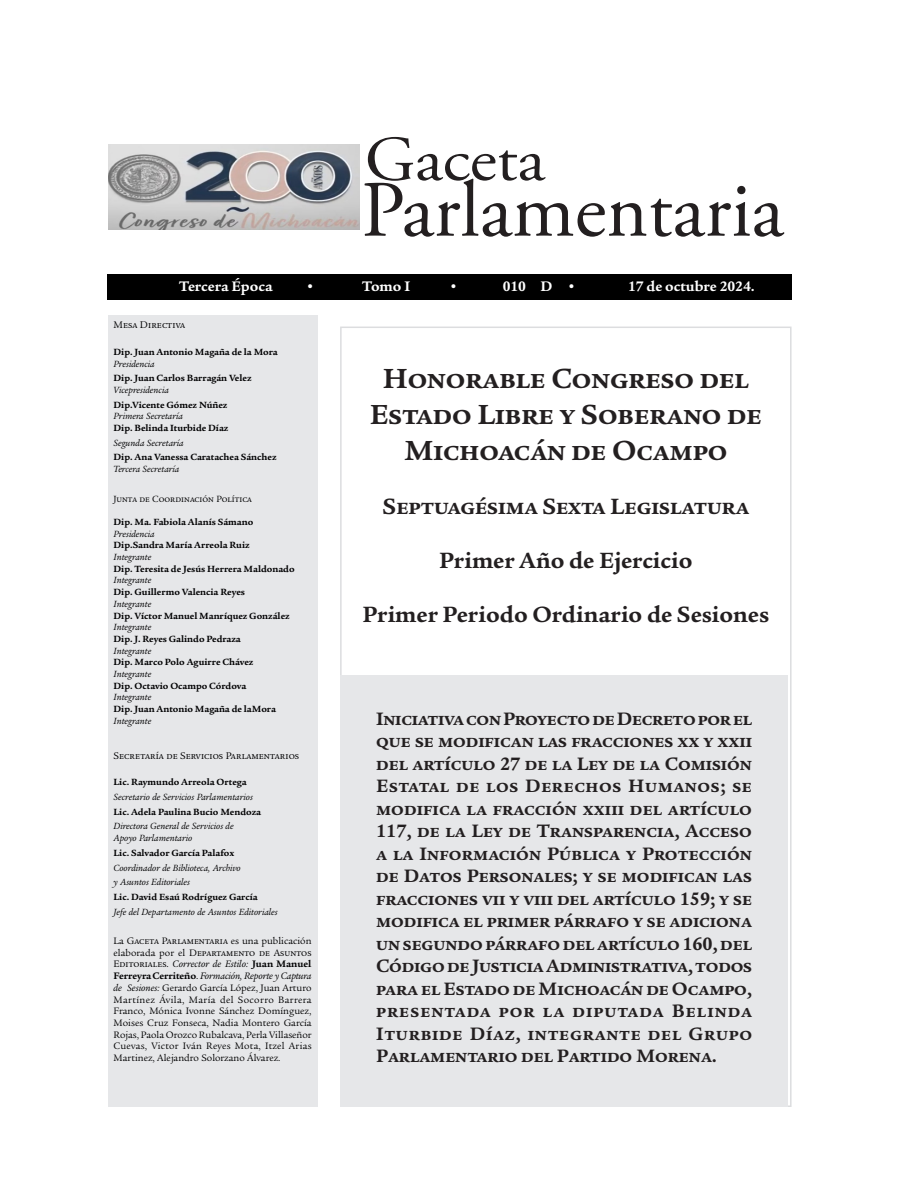
<style>
.page{position:relative;width:918px;height:1188px;background:#fff}
.page>*{position:absolute;margin:0;border:0;box-sizing:border-box;transform-origin:0 0}
.cbz{font:700 30px/36px "Legacy Serif ITC Std";color:#231f20;text-align:center}
.cbz-2{font:700 24px "Legacy Serif ITC Std";color:#231f20}
.t1{font:700 19.5px/22.5px "Legacy Serif ITC Std";color:#231f20;text-align:justify}
.t2{font:700 15px "Legacy Serif ITC Std";color:#fff}
.t3{font:10.5px "Legacy Serif ITC Std";color:#000001}
.t4{font:10.2px/11.7px "Legacy Serif ITC Std";color:#000001;text-align:justify}
.Normal_rtf_14{font:700 9.75px "Legacy Serif ITC Std";color:#000001}
.Normal_rtf_14-2{font:italic 9.75px/11.7px "Legacy Serif ITC Std";color:#000001}
.t5{font:9.75px "Legacy Serif ITC Std";color:#000001}
.s1{font-style:italic}
.s2{font-weight:700}
</style>
<div class="page">
<div style="left:108px;top:274px;width:684px;height:25px;background:#000"></div>
<svg style="left:364px;top:137px;width:420px;height:100px"></svg>
<div style="left:108px;top:315px;width:210px;height:792px;background:#e6e7e9"></div>
<div style="left:340px;top:675px;width:448px;height:432px;background:#e6e7e9"></div>
<img style="left:108px;top:145px;width:251px;height:85px">
<p class="t2" style="left:179px;top:277px;width:95px">Tercera Época</p>
<p class="t2" style="left:305px;top:277px;width:11px">•</p>
<p class="t2" style="left:362px;top:277px;width:50px">Tomo I</p>
<p class="t2" style="left:449px;top:277px;width:11px">•</p>
<p class="t2" style="left:503px;top:277px;width:75px">010 D •</p>
<p class="t2" style="left:628px;top:277px;width:128px">17 de octubre 2024.</p>
<p class="t3" style="left:114px;top:319px;width:73px">Mesa Directiva</p>
<p class="Normal_rtf_14" style="left:114px;top:346px;width:166px">Dip. Juan Antonio Magaña de la Mora</p>
<p class="Normal_rtf_14-2" style="left:114px;top:358px;width:43px">Presidencia</p>
<p class="Normal_rtf_14" style="left:114px;top:372px;width:140px">Dip. Juan Carlos Barragán Velez</p>
<p class="Normal_rtf_14-2" style="left:114px;top:384px;width:57px">Vicepresidencia</p>
<p class="Normal_rtf_14" style="left:114px;top:399px;width:115px">Dip.Vicente Gómez Núñez</p>
<p class="Normal_rtf_14-2" style="left:114px;top:411px;width:71px">Primera Secretaría</p>
<p class="Normal_rtf_14" style="left:114px;top:422px;width:116px">Dip. Belinda Iturbide Díaz</p>
<p class="Normal_rtf_14-2" style="left:114px;top:437px;width:72px">Segunda Secretaría</p>
<p class="Normal_rtf_14" style="left:114px;top:452px;width:164px">Dip. Ana Vanessa Caratachea Sánchez</p>
<p class="Normal_rtf_14-2" style="left:114px;top:463px;width:67px">Tercera Secretaría</p>
<p class="t5" style="left:114px;top:493px;width:140px">Junta de Coordinación Política</p>
<p class="Normal_rtf_14" style="left:114px;top:516px;width:141px">Dip. Ma. Fabiola Alanís Sámano</p>
<p class="Normal_rtf_14-2" style="left:114px;top:528px;width:43px">Presidencia</p>
<p class="Normal_rtf_14" style="left:114px;top:540px;width:138px">Dip.Sandra María Arreola Ruiz</p>
<p class="Normal_rtf_14-2" style="left:114px;top:551px;width:39px">Integrante</p>
<p class="Normal_rtf_14" style="left:114px;top:563px;width:183px">Dip. Teresita de Jesús Herrera Maldonado</p>
<p class="Normal_rtf_14-2" style="left:114px;top:575px;width:39px">Integrante</p>
<p class="Normal_rtf_14" style="left:114px;top:586px;width:133px">Dip. Guillermo Valencia Reyes</p>
<p class="Normal_rtf_14-2" style="left:114px;top:598px;width:39px">Integrante</p>
<p class="Normal_rtf_14" style="left:114px;top:610px;width:178px">Dip. Víctor Manuel Manríquez González</p>
<p class="Normal_rtf_14-2" style="left:114px;top:621px;width:39px">Integrante</p>
<p class="Normal_rtf_14" style="left:114px;top:633px;width:129px">Dip. J. Reyes Galindo Pedraza</p>
<p class="Normal_rtf_14-2" style="left:114px;top:645px;width:39px">Integrante</p>
<p class="Normal_rtf_14" style="left:114px;top:657px;width:141px">Dip. Marco Polo Aguirre Chávez</p>
<p class="Normal_rtf_14-2" style="left:114px;top:668px;width:39px">Integrante</p>
<p class="Normal_rtf_14" style="left:114px;top:680px;width:134px">Dip. Octavio Ocampo Córdova</p>
<p class="Normal_rtf_14-2" style="left:114px;top:692px;width:39px">Integrante</p>
<p class="Normal_rtf_14" style="left:114px;top:703px;width:164px">Dip. Juan Antonio Magaña de laMora</p>
<p class="Normal_rtf_14-2" style="left:114px;top:715px;width:39px">Integrante</p>
<p class="t3" style="left:114px;top:750px;width:187px">Secretaría de Servicios Parlamentarios</p>
<p class="Normal_rtf_14" style="left:114px;top:777px;width:135px">Lic. Raymundo Arreola Ortega</p>
<p class="Normal_rtf_14-2" style="left:114px;top:791px;width:141px">Secretario de Servicios Parlamentarios</p>
<p class="Normal_rtf_14" style="left:114px;top:806px;width:149px">Lic. Adela Paulina Bucio Mendoza</p>
<p class="Normal_rtf_14-2" style="left:114px;top:821px;width:122px">Directora General de Servicios de<br>Apoyo Parlamentario</p>
<p class="Normal_rtf_14" style="left:114px;top:847px;width:122px">Lic. Salvador García Palafox</p>
<p class="Normal_rtf_14-2" style="left:114px;top:862px;width:129px">Coordinador de Biblioteca, Archivo</p>
<p class="Normal_rtf_14-2" style="left:114px;top:876px;width:78px">y Asuntos Editoriales</p>
<p class="Normal_rtf_14" style="left:114px;top:891px;width:146px">Lic. David Esaú Rodríguez García</p>
<p class="Normal_rtf_14-2" style="left:114px;top:906px;width:166px">Jefe del Departamento de Asuntos Editoriales</p>
<p class="t4" style="left:114px;top:935px;width:200px">La Gaceta Parlamentaria es una publicación elaborada por el Departamento de Asuntos Editoriales. <span class="s1">Corrector de Estilo:</span> <span class="s2">Juan Manuel Ferreyra Cerriteño</span>. <span class="s1">Formación, Reporte y Captura de Sesiones:</span> Gerardo García López, Juan Arturo Martínez Ávila, María del Socorro Barrera Franco, Mónica Ivonne Sánchez Domínguez, Moises Cruz Fonseca, Nadia Montero García Rojas, Paola Orozco Rubalcava, Perla Villaseñor Cuevas, Victor Iván Reyes Mota, Itzel Arias Martinez, Alejandro Solorzano Álvarez.</p>
<p class="cbz" style="left:370px;top:361px;width:394px">Honorable Congreso del<br>Estado Libre y Soberano de<br>Michoacán de Ocampo</p>
<p class="cbz-2" style="left:383px;top:492px;width:368px">Septuagésima Sexta Legislatura</p>
<p class="cbz-2" style="left:439px;top:546px;width:255px">Primer Año de Ejercicio</p>
<p class="cbz-2" style="left:362px;top:600px;width:408px">Primer Periodo Ordinario de Sesiones</p>
<p class="t1" style="left:376px;top:707px;width:378px">Iniciativa con Proyecto de Decreto por el que se modifican las fracciones xx y xxii del artículo 27 de la Ley de la Comisión Estatal de los Derechos Humanos; se modifica la fracción xxiii del artículo 117, de la Ley de Transparencia, Acceso a la Información Pública y Protección de Datos Personales; y se modifican las fracciones vii y viii del artículo 159; y se modifica el primer párrafo y se adiciona un segundo párrafo del artículo 160, del Código de Justicia Administrativa, todos para el Estado de Michoacán de Ocampo, presentada por la diputada Belinda Iturbide Díaz, integrante del Grupo Parlamentario del Partido Morena.</p>
</div>
